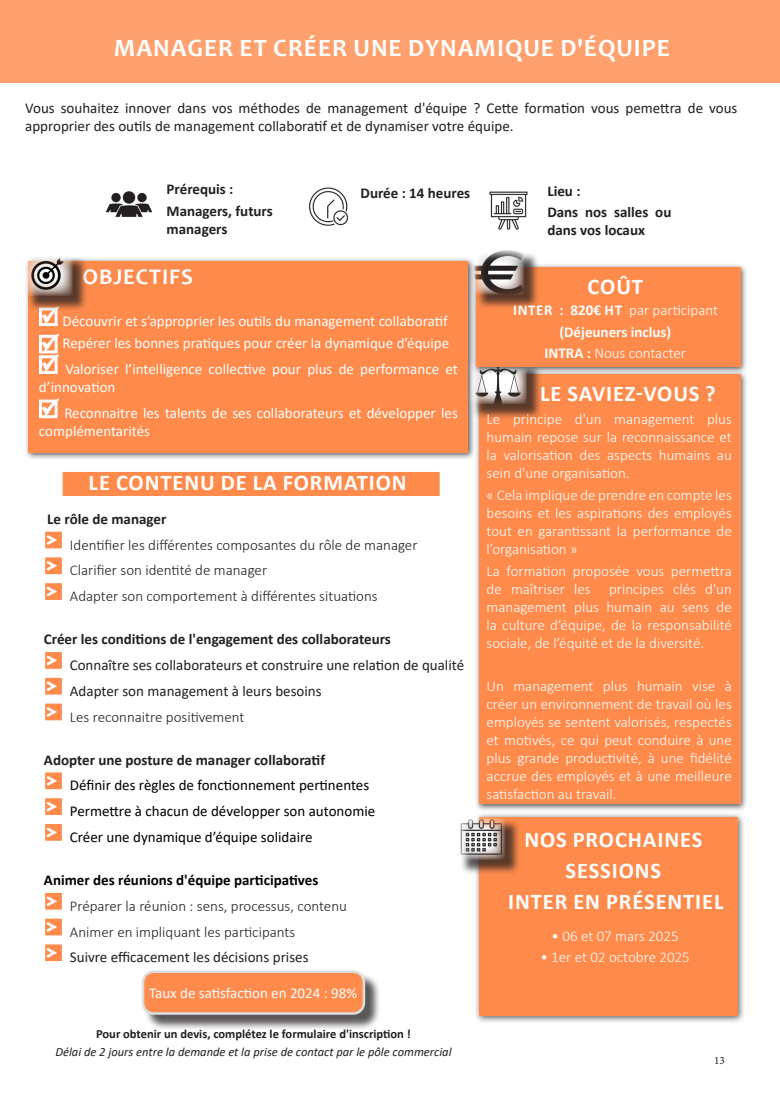
<style>
.page{position:relative;width:780px;height:1099px;background:#fff}
.page>*{position:absolute;margin:0;border:0;box-sizing:border-box;transform-origin:0 0}
.t1{font:700 25px "Candara";letter-spacing:.04em;color:#fff}
.Texte_courant_noir{font:700 22.5px "Calibri";letter-spacing:.04em;color:#fff}
.Texte_courant_noir-2{font:700 22.5px "Candara";letter-spacing:.04em;color:#fff}
.Texte_courant_noir-3{font:300 15px/18px "Calibri";color:#fff;text-align:justify}
.Texte_courant_noir-4{font:15px/18px "Calibri";color:#231f20}
.Texte_courant_noir-5{font:15px/18px "Calibri";color:#fff}
.Texte_courant_noir-6{font:300 15px "Calibri";color:#231f20}
.Texte_courant_noir-7{font:700 15px/18px "Calibri";color:#231f20}
.Texte_courant_noir-8{font:15px "Calibri";color:#000}
.Texte_courant_noir-9{font:700 15px "Calibri";color:#000}
.Titre_inscrit_RNCP_-_Titre_Pro{font:15px "Calibri";color:#fff}
.Texte_courant_noir-10{font:700 15px "Calibri";color:#fff}
.t2{font:italic 12.5px "Calibri";color:#231f20}
.t3{font:700 12.5px "Calibri";color:#231f20}
.t4{font:11.25px "Minion Pro";color:#231f20}
.s1{font-weight:700}
</style>
<div class="page">
<div style="left:0;top:0;width:780px;height:82px;background:#fea16f"></div>
<div style="left:24px;top:257px;width:452px;height:204px;background:#231f20;opacity:.75"></div>
<div style="left:29px;top:261px;width:439px;height:192px;background:#fe8a4b"></div>
<div style="left:474px;top:812px;width:272px;height:212px;background:#231f20;opacity:.75"></div>
<div style="left:479px;top:817px;width:258px;height:198px;background:#fe8a4b"></div>
<svg style="left:39px;top:311px;width:19px;height:15px"></svg>
<svg style="left:39px;top:334px;width:20px;height:40px"></svg>
<svg style="left:39px;top:398px;width:20px;height:21px"></svg>
<div style="left:460px;top:819px;width:60px;height:56px;background:#231f20;opacity:.75"></div>
<img style="left:460px;top:817px;width:45px;height:42px">
<div style="left:63px;top:472px;width:376px;height:23px;background:#fe8a4b"></div>
<div style="left:63px;top:472px;width:376px;height:24px;border:1px solid #fe8a4b"></div>
<div style="left:44px;top:530px;width:19px;height:19px;background:#fe8a4b;border:1px solid #fff"></div>
<svg style="left:44px;top:533px;width:13px;height:14px"></svg>
<div style="left:44px;top:556px;width:19px;height:19px;background:#fe8a4b;border:1px solid #fff"></div>
<svg style="left:44px;top:558px;width:13px;height:15px"></svg>
<div style="left:44px;top:582px;width:19px;height:19px;background:#fe8a4b;border:1px solid #fff"></div>
<svg style="left:44px;top:584px;width:13px;height:14px"></svg>
<svg style="left:45px;top:652px;width:17px;height:17px"></svg>
<svg style="left:45px;top:653px;width:15px;height:14px"></svg>
<div style="left:44px;top:676px;width:19px;height:19px;background:#fe8a4b;border:1px solid #fff"></div>
<svg style="left:44px;top:679px;width:13px;height:14px"></svg>
<div style="left:44px;top:702px;width:19px;height:19px;background:#fe8a4b;border:1px solid #fff"></div>
<svg style="left:44px;top:705px;width:13px;height:14px"></svg>
<div style="left:44px;top:771px;width:19px;height:19px;background:#fe8a4b;border:1px solid #fff"></div>
<svg style="left:44px;top:773px;width:13px;height:14px"></svg>
<div style="left:44px;top:797px;width:19px;height:19px;background:#fe8a4b;border:1px solid #fff"></div>
<svg style="left:44px;top:799px;width:13px;height:14px"></svg>
<div style="left:44px;top:822px;width:19px;height:20px;background:#fe8a4b;border:1px solid #fff"></div>
<svg style="left:44px;top:825px;width:13px;height:14px"></svg>
<div style="left:44px;top:891px;width:19px;height:19px;background:#fe8a4b;border:1px solid #fff"></div>
<svg style="left:44px;top:894px;width:13px;height:14px"></svg>
<div style="left:44px;top:917px;width:19px;height:19px;background:#fe8a4b;border:1px solid #fff"></div>
<svg style="left:44px;top:920px;width:13px;height:14px"></svg>
<div style="left:44px;top:943px;width:19px;height:19px;background:#fe8a4b;border:1px solid #fff"></div>
<svg style="left:44px;top:945px;width:13px;height:14px"></svg>
<div style="left:474px;top:370px;width:274px;height:441px;background:#231f20;opacity:.75"></div>
<div style="left:479px;top:374px;width:261px;height:430px;background:#fe8a4b"></div>
<img style="left:489px;top:191px;width:39px;height:39px">
<img style="left:309px;top:187px;width:40px;height:39px">
<img style="left:105px;top:191px;width:48px;height:26px">
<div style="left:472px;top:363px;width:70px;height:56px;background:#231f20;opacity:.75"></div>
<img style="left:470px;top:361px;width:56px;height:43px">
<div style="left:472px;top:263px;width:276px;height:111px;background:#231f20;opacity:.75"></div>
<div style="left:476px;top:267px;width:264px;height:100px;background:#fe8a4b"></div>
<div style="left:476px;top:252px;width:63px;height:58px;background:#231f20;opacity:.75"></div>
<img style="left:474px;top:250px;width:49px;height:44px">
<div style="left:144px;top:972px;width:236px;height:58px;background:#231f20;opacity:.75"></div>
<div style="left:143px;top:971px;width:221px;height:42px;background:#fe8a4b;border-radius:11px"></div>
<div style="left:142px;top:970px;width:223px;height:44px;border:2px solid #dcdddf;border-radius:11px"></div>
<div style="left:27px;top:256px;width:61px;height:55px;background:#231f20;opacity:.75"></div>
<img style="left:25px;top:256px;width:47px;height:40px">
<p class="t1" style="left:114px;top:32px;width:557px">MANAGER ET CRÉER UNE DYNAMIQUE D'ÉQUIPE</p>
<p class="Texte_courant_noir-4" style="left:25px;top:99px;width:713px">Vous souhaitez innover dans vos méthodes de management d'équipe ? Cette formation vous pemettra de vous approprier des outils de management collaboratif et de dynamiser votre équipe.</p>
<p class="Texte_courant_noir-7" style="left:167px;top:180px;width:68px">Prérequis :</p>
<p class="Texte_courant_noir-7" style="left:167px;top:201px;width:108px">Managers, futurs managers</p>
<p class="Texte_courant_noir-7" style="left:360px;top:184px;width:111px">Durée : 14 heures</p>
<p class="Texte_courant_noir-7" style="left:547px;top:181px;width:35px">Lieu :</p>
<p class="Texte_courant_noir-7" style="left:547px;top:203px;width:126px">Dans nos salles ou dans vos locaux</p>
<p class="Texte_courant_noir-2" style="left:82px;top:262px;width:112px">OBJECTIFS</p>
<p class="Texte_courant_noir-5" style="left:63px;top:312px;width:386px">Découvrir et s’approprier les outils du management collaboratif</p>
<p class="Texte_courant_noir-5" style="left:63px;top:333px;width:388px">Repérer les bonnes pratiques pour créer la dynamique d’équipe</p>
<p class="Texte_courant_noir-5" style="left:39px;top:359px;width:420px;text-indent:26px">Valoriser l’intelligence collective pour plus de performance et d’innovation</p>
<p class="Texte_courant_noir-5" style="left:39px;top:404px;width:420px;text-indent:25px">Reconnaitre les talents de ses collaborateurs et développer les complémentarités</p>
<p class="Texte_courant_noir" style="left:89px;top:466px;width:319px">LE CONTENU DE LA FORMATION</p>
<p class="Texte_courant_noir-7" style="left:47px;top:509px;width:120px">Le rôle de manager</p>
<p class="Texte_courant_noir-6" style="left:70px;top:535px;width:349px">Identifier les différentes composantes du rôle de manager</p>
<p class="Texte_courant_noir-6" style="left:70px;top:561px;width:199px">Clarifier son identité de manager</p>
<p class="Texte_courant_noir-6" style="left:70px;top:587px;width:309px">Adapter son comportement à différentes situations</p>
<p class="Texte_courant_noir-7" style="left:44px;top:630px;width:348px">Créer les conditions de l'engagement des collaborateurs</p>
<p class="Texte_courant_noir-4" style="left:70px;top:655px;width:396px">Connaître ses collaborateurs et construire une relation de qualité</p>
<p class="Texte_courant_noir-4" style="left:70px;top:681px;width:253px">Adapter son management à leurs besoins</p>
<p class="Texte_courant_noir-6" style="left:70px;top:707px;width:176px">Les reconnaitre positivement</p>
<p class="Texte_courant_noir-7" style="left:44px;top:750px;width:283px">Adopter une posture de manager collaboratif</p>
<p class="Texte_courant_noir-8" style="left:70px;top:775px;width:301px">Définir des règles de fonctionnement pertinentes</p>
<p class="Texte_courant_noir-8" style="left:70px;top:800px;width:307px">Permettre à chacun de développer son autonomie</p>
<p class="Texte_courant_noir-8" style="left:70px;top:826px;width:244px">Créer une dynamique d’équipe solidaire</p>
<p class="Texte_courant_noir-9" style="left:44px;top:869px;width:276px">Animer des réunions d'équipe participatives</p>
<p class="Texte_courant_noir-6" style="left:70px;top:896px;width:278px">Préparer la réunion : sens, processus, contenu</p>
<p class="Texte_courant_noir-6" style="left:70px;top:922px;width:227px">Animer en impliquant les participants</p>
<p class="Texte_courant_noir-4" style="left:70px;top:948px;width:240px">Suivre efficacement les décisions prises</p>
<p class="Titre_inscrit_RNCP_-_Titre_Pro" style="left:149px;top:982px;width:210px">Taux de satisfaction en 2024 : 98%</p>
<p class="t3" style="left:96px;top:1024px;width:316px">Pour obtenir un devis, complétez le formulaire d'inscription !</p>
<p class="t2" style="left:55px;top:1043px;width:397px">Délai de 2 jours entre la demande et la prise de contact par le pôle commercial</p>
<p class="Texte_courant_noir" style="left:587px;top:270px;width:57px">COÛT</p>
<p class="Texte_courant_noir-3" style="left:513px;top:301px;width:206px"><span class="s1">INTER : 820€ HT</span> par participant</p>
<p class="Texte_courant_noir-10" style="left:559px;top:321px;width:113px">(Déjeuners inclus)</p>
<p class="Texte_courant_noir-3" style="left:544px;top:344px;width:143px"><span class="s1">INTRA :</span> Nous contacter</p>
<p class="Texte_courant_noir" style="left:540px;top:378px;width:177px">LE SAVIEZ-VOUS ?</p>
<p class="Texte_courant_noir-3" style="left:486px;top:410px;width:247px">Le principe d'un management plus humain repose sur la reconnaissance et la valorisation des aspects humains au sein d'une organisation.</p>
<p class="Texte_courant_noir-3" style="left:486px;top:486px;width:247px">« Cela implique de prendre en compte les besoins et les aspirations des employés tout en garantissant la performance de l’organisation »</p>
<p class="Texte_courant_noir-3" style="left:486px;top:561px;width:247px">La formation proposée vous permettra de maîtriser les principes clés d'un management plus humain au sens de la culture d’équipe, de la responsabilité sociale, de l’équité et de la diversité.</p>
<p class="Texte_courant_noir-3" style="left:486px;top:676px;width:247px">Un management plus humain vise à créer un environnement de travail où les employés se sentent valorisés, respectés et motivés, ce qui peut conduire à une plus grande productivité, à une fidélité accrue des employés et à une meilleure satisfaction au travail.</p>
<p class="Texte_courant_noir" style="left:524px;top:824px;width:179px">NOS PROCHAINES</p>
<p class="Texte_courant_noir" style="left:565px;top:854px;width:97px">SESSIONS</p>
<p class="Texte_courant_noir" style="left:508px;top:885px;width:217px">INTER EN PRÉSENTIEL</p>
<p class="Texte_courant_noir-3" style="left:551px;top:926px;width:129px">• 06 et 07 mars 2025</p>
<p class="Texte_courant_noir-3" style="left:540px;top:948px;width:151px">• 1er et 02 octobre 2025</p>
<p class="t4" style="left:714px;top:1052px;width:12px">13</p>
</div>
